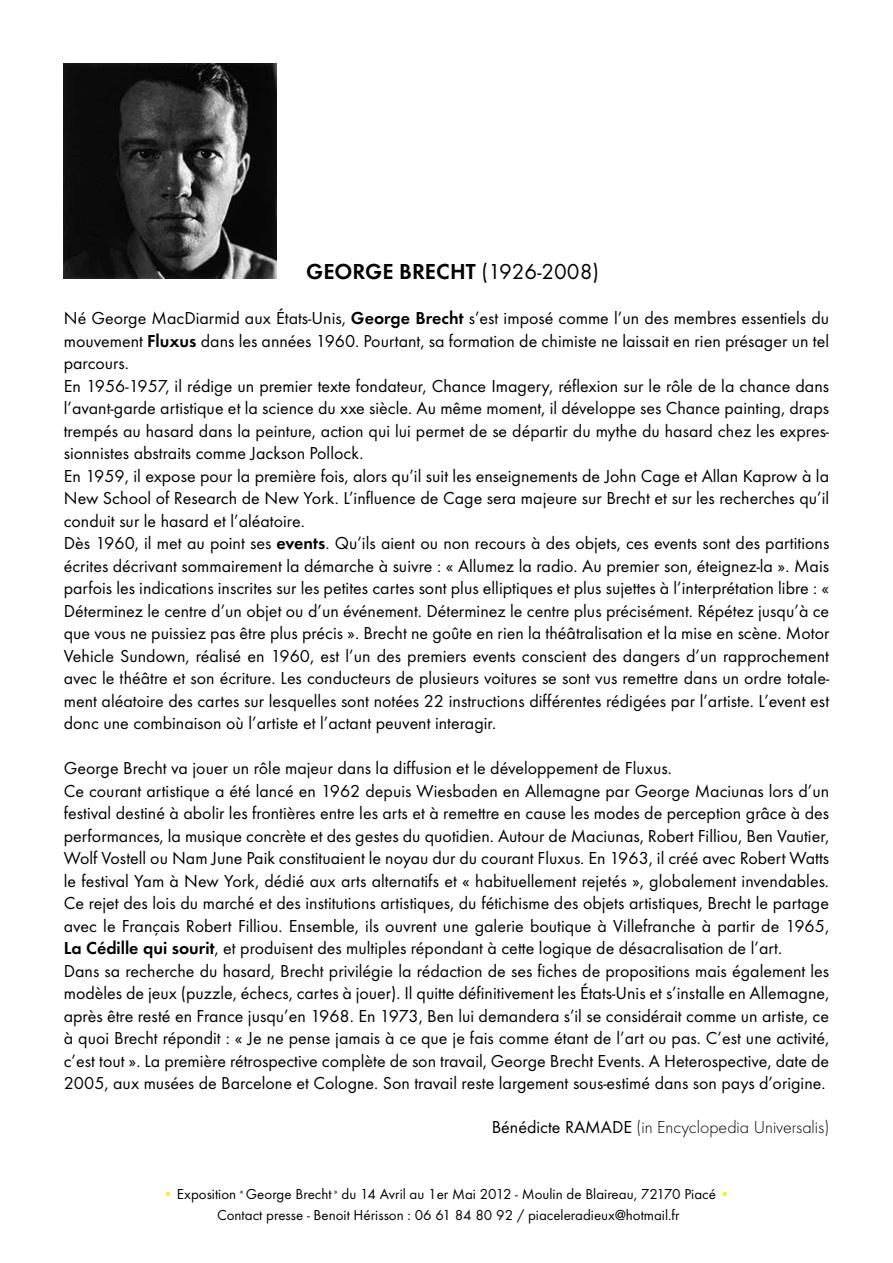
<style>
.page{position:relative;width:893px;height:1263px;background:#fff}
.page>*{position:absolute;margin:0;border:0;box-sizing:border-box;transform-origin:0 0}
.t1{font:600 22.5px "Futura T";color:#000}
.t2{font:18px/22.5px "Futura T";color:#000}
.t3{font:300 18px "Futura T";color:#000}
.t4{font:15px/21px "Futura T";color:#000;text-align:center}
.s1{font-weight:400}
.s2{font-weight:600}
.s3{color:#ffed00}
</style>
<div class="page">
<img style="left:64px;top:64px;width:213px;height:214px">
<p class="t1" style="left:306px;top:258px;width:294px">GEORGE BRECHT <span class="s1">(1926-2008)</span></p>
<p class="t2" style="left:64px;top:307px;width:767px">Né George MacDiarmid aux États-Unis, <span class="s2">George Brecht</span> s’est imposé comme l’un des membres essentiels du mouvement <span class="s2">Fluxus</span> dans les années 1960. Pourtant, sa formation de chimiste ne laissait en rien présager un tel parcours.<br>En 1956-1957, il rédige un premier texte fondateur, Chance Imagery, réflexion sur le rôle de la chance dans l’avant-garde artistique et la science du xxe siècle. Au même moment, il développe ses Chance painting, draps trempés au hasard dans la peinture, action qui lui permet de se départir du mythe du hasard chez les expres&shy;sionnistes abstraits comme Jackson Pollock.<br>En 1959, il expose pour la première fois, alors qu’il suit les enseignements de John Cage et Allan Kaprow à la New School of Research de New York. L’influence de Cage sera majeure sur Brecht et sur les recherches qu’il conduit sur le hasard et l’aléatoire.<br>Dès 1960, il met au point ses <span class="s2">events</span>. Qu’ils aient ou non recours à des objets, ces events sont des partitions écrites décrivant sommairement la démarche à suivre : « Allumez la radio. Au premier son, éteignez-la ». Mais parfois les indications inscrites sur les petites cartes sont plus elliptiques et plus sujettes à l’interprétation libre : « Déterminez le centre d’un objet ou d’un événement. Déterminez le centre plus précisément. Répétez jusqu’à ce que vous ne puissiez pas être plus précis ». Brecht ne goûte en rien la théâtralisation et la mise en scène. Motor Vehicle Sundown, réalisé en 1960, est l’un des premiers events conscient des dangers d’un rapprochement avec le théâtre et son écriture. Les conducteurs de plusieurs voitures se sont vus remettre dans un ordre totale&shy;ment aléatoire des cartes sur lesquelles sont notées 22 instructions différentes rédigées par l’artiste. L’event est donc une combinaison où l’artiste et l’actant peuvent interagir.</p>
<p class="t2" style="left:64px;top:757px;width:767px">George Brecht va jouer un rôle majeur dans la diffusion et le développement de Fluxus.<br>Ce courant artistique a été lancé en 1962 depuis Wiesbaden en Allemagne par George Maciunas lors d’un festival destiné à abolir les frontières entre les arts et à remettre en cause les modes de perception grâce à des performances, la musique concrète et des gestes du quotidien. Autour de Maciunas, Robert Filliou, Ben Vautier, Wolf Vostell ou Nam June Paik constituaient le noyau dur du courant Fluxus. En 1963, il créé avec Robert Watts le festival Yam à New York, dédié aux arts alternatifs et « habituellement rejetés », globalement invendables.<br>Ce rejet des lois du marché et des institutions artistiques, du fétichisme des objets artistiques, Brecht le partage avec le Français Robert Filliou. Ensemble, ils ouvrent une galerie boutique à Villefranche à partir de 1965, <span class="s2">La Cédille qui sourit</span>, et produisent des multiples répondant à cette logique de désacralisation de l’art.<br>Dans sa recherche du hasard, Brecht privilégie la rédaction de ses fiches de propositions mais également les modèles de jeux (puzzle, échecs, cartes à jouer). Il quitte définitivement les États-Unis et s’installe en Allemagne, après être resté en France jusqu’en 1968. En 1973, Ben lui demandera s’il se considérait comme un artiste, ce à quoi Brecht répondit : « Je ne pense jamais à ce que je fais comme étant de l’art ou pas. C’est une activité, c’est tout ». La première rétrospective complète de son travail, George Brecht Events. A Heterospective, date de 2005, aux musées de Barcelone et Cologne. Son travail reste largement sous-estimé dans son pays d’origine.</p>
<p class="t3" style="left:492px;top:1117px;width:339px"><span class="s1">Bénédicte RAMADE</span> (in Encyclopedia Universalis)</p>
<p class="t4" style="left:163px;top:1184px;width:568px"><span class="s3">•</span> Exposition <sup>«</sup> George Brecht <sup>»</sup> du 14 Avril au 1er Mai 2012 - Moulin de Blaireau, 72170 Piacé <span class="s3">•<br></span>Contact presse - Benoit Hérisson : 06 61 84 80 92 / piaceleradieux@hotmail.fr</p>
</div>
